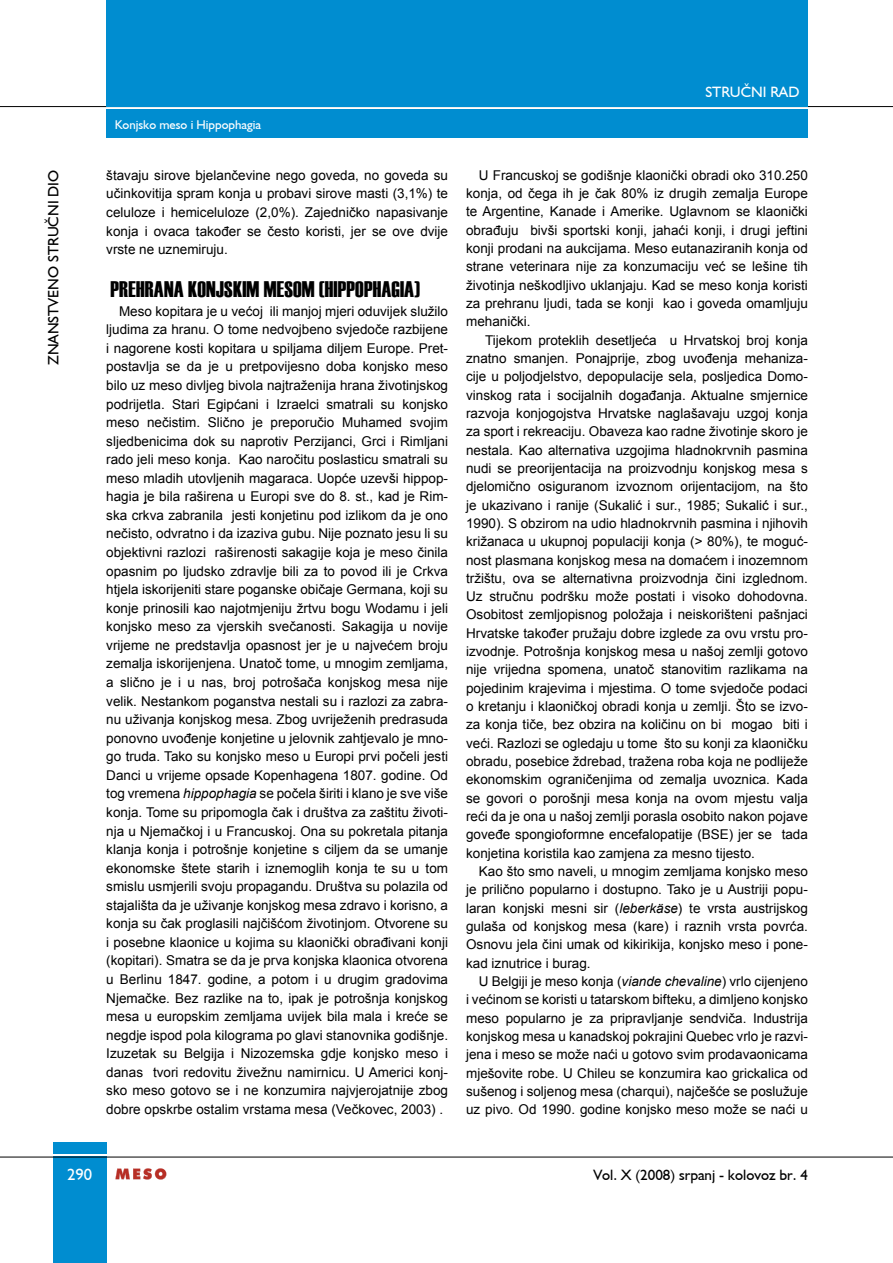
<style>
.page{position:relative;width:893px;height:1263px;background:#fff}
.page>*{position:absolute;margin:0;border:0;box-sizing:border-box;transform-origin:0 0}
.t1{font:22.5px "Haettenschweiler";letter-spacing:.01em;color:#000}
.t2{font:16.5px "Humanist 521 BT";color:#fff}
.t3{font:15px "Humanist 521 BT";color:#000}
.t4{font:15px "Humanist 521 BT";color:#fff}
.t5{font:13.5px/18.3px "Arial";color:#000;text-align:justify}
.t6{font:12.75px "Humanist 521 BT";color:#fff}
.s1{font-style:italic}
</style>
<div class="page">
<svg style="left:115px;top:1168px;width:51px;height:11px"></svg>
<div style="left:53px;top:1157px;width:53px;height:106px;background:#008dd0"></div>
<hr style="left:0;top:1157px;width:893px;height:1px;background:#000">
<div style="left:53px;top:1143px;width:53px;height:11px;background:#008dd0"></div>
<hr style="left:0;top:106px;width:893px;height:1px;background:#000">
<div style="left:106px;top:0;width:702px;height:107px;background:#008dd0"></div>
<div style="left:106px;top:110px;width:702px;height:28px;background:#008dd0"></div>
<p class="t6" style="left:115px;top:116px;width:148px">Konjsko meso i Hippophagia</p>
<p class="t3" style="left:44px;top:365px;width:196px;rotate:-90deg">ZNANSTVENO STRUČNI DIO</p>
<p class="t5" style="left:106px;top:166px;width:343px">štavaju sirove bjelančevine nego goveda, no goveda su učinkovitija spram konja u probavi sirove masti (3,1%) te celuloze i hemiceluloze (2,0%). Zajedničko napasivanje konja i ovaca također se često koristi, jer se ove dvije vrste ne uznemiruju.</p>
<h1 class="t1" style="left:111px;top:274px;width:311px">PREHRANA KONJSKIM MESOM (HIPPOPHAGIA)</h1>
<p class="t5" style="left:106px;top:302px;width:343px;text-indent:13px">Meso kopitara je u većoj ili manjoj mjeri oduvijek služilo ljudima za hranu. O tome nedvojbeno svjedoče razbijene i nagorene kosti kopitara u spiljama diljem Europe. Pret&shy;postavlja se da je u pretpovijesno doba konjsko meso bilo uz meso divljeg bivola najtraženija hrana životinjskog podrijetla. Stari Egipćani i Izraelci smatrali su konjsko meso nečistim. Slično je preporučio Muhamed svojim sljedbenicima dok su naprotiv Perzijanci, Grci i Rimljani rado jeli meso konja. Kao naročitu poslasticu smatrali su meso mladih utovljenih magaraca. Uopće uzevši hippop&shy;hagia je bila raširena u Europi sve do 8. st., kad je Rim&shy;ska crkva zabranila jesti konjetinu pod izlikom da je ono nečisto, odvratno i da izaziva gubu. Nije poznato jesu li su objektivni razlozi raširenosti sakagije koja je meso činila opasnim po ljudsko zdravlje bili za to povod ili je Crkva htjela iskorijeniti stare poganske običaje Germana, koji su konje prinosili kao najotmjeniju žrtvu bogu Wodamu i jeli konjsko meso za vjerskih svečanosti. Sakagija u novije vrijeme ne predstavlja opasnost jer je u najvećem broju zemalja iskorijenjena. Unatoč tome, u mnogim zemljama, a slično je i u nas, broj potrošača konjskog mesa nije velik. Nestankom poganstva nestali su i razlozi za zabra&shy;nu uživanja konjskog mesa. Zbog uvriježenih predrasuda ponovno uvođenje konjetine u jelovnik zahtjevalo je mno&shy;go truda. Tako su konjsko meso u Europi prvi počeli jesti Danci u vrijeme opsade Kopenhagena 1807. godine. Od tog vremena <span class="s1">hippophagia</span> se počela širiti i klano je sve više konja. Tome su pripomogla čak i društva za zaštitu životi&shy;nja u Njemačkoj i u Francuskoj. Ona su pokretala pitanja klanja konja i potrošnje konjetine s ciljem da se umanje ekonomske štete starih i iznemoglih konja te su u tom smislu usmjerili svoju propagandu. Društva su polazila od stajališta da je uživanje konjskog mesa zdravo i korisno, a konja su čak proglasili najčišćom životinjom. Otvorene su i posebne klaonice u kojima su klaonički obrađivani konji (kopitari). Smatra se da je prva konjska klaonica otvorena u Berlinu 1847. godine, a potom i u drugim gradovima Njemačke. Bez razlike na to, ipak je potrošnja konjskog mesa u europskim zemljama uvijek bila mala i kreće se negdje ispod pola kilograma po glavi stanovnika godišnje.<br>Izuzetak su Belgija i Nizozemska gdje konjsko meso i danas tvori redovitu živežnu namirnicu. U Americi konj&shy;sko meso gotovo se i ne konzumira najvjerojatnije zbog dobre opskrbe ostalim vrstama mesa (Večkovec, 2003) .</p>
<p class="t4" style="left:705px;top:83px;width:96px">STRUČNI RAD</p>
<p class="t5" style="left:466px;top:166px;width:343px;text-indent:13px">U Francuskoj se godišnje klaonički obradi oko 310.250 konja, od čega ih je čak 80% iz drugih zemalja Europe te Argentine, Kanade i Amerike. Uglavnom se klaonički obrađuju bivši sportski konji, jahaći konji, i drugi jeftini konji prodani na aukcijama. Meso eutanaziranih konja od strane veterinara nije za konzumaciju već se lešine tih životinja neškodljivo uklanjaju. Kad se meso konja koristi za prehranu ljudi, tada se konji kao i goveda omamljuju mehanički.</p>
<p class="t5" style="left:466px;top:331px;width:343px;text-indent:19px">Tijekom proteklih desetljeća u Hrvatskoj broj konja znatno smanjen. Ponajprije, zbog uvođenja mehaniza&shy;cije u poljodjelstvo, depopulacije sela, posljedica Domo&shy;vinskog rata i socijalnih događanja. Aktualne smjernice razvoja konjogojstva Hrvatske naglašavaju uzgoj konja za sport i rekreaciju. Obaveza kao radne životinje skoro je nestala. Kao alternativa uzgojima hladnokrvnih pasmina nudi se preorijentacija na proizvodnju konjskog mesa s djelomično osiguranom izvoznom orijentacijom, na što je ukazivano i ranije (Sukalić i sur., 1985; Sukalić i sur., 1990). S obzirom na udio hladnokrvnih pasmina i njihovih križanaca u ukupnoj populaciji konja (&gt; 80%), te moguć&shy;nost plasmana konjskog mesa na domaćem i inozemnom tržištu, ova se alternativna proizvodnja čini izglednom.<br>Uz stručnu podršku može postati i visoko dohodovna.<br>Osobitost zemljopisnog položaja i neiskorišteni pašnjaci Hrvatske također pružaju dobre izglede za ovu vrstu pro&shy;izvodnje. Potrošnja konjskog mesa u našoj zemlji gotovo nije vrijedna spomena, unatoč stanovitim razlikama na pojedinim krajevima i mjestima. O tome svjedoče podaci o kretanju i klaoničkoj obradi konja u zemlji. Što se izvo&shy;za konja tiče, bez obzira na količinu on bi mogao biti i veći. Razlozi se ogledaju u tome što su konji za klaoničku obradu, posebice ždrebad, tražena roba koja ne podliježe ekonomskim ograničenjima od zemalja uvoznica. Kada se govori o porošnji mesa konja na ovom mjestu valja reći da je ona u našoj zemlji porasla osobito nakon pojave goveđe spongioformne encefalopatije (BSE) jer se tada konjetina koristila kao zamjena za mesno tijesto.</p>
<p class="t5" style="left:466px;top:862px;width:343px;text-indent:13px">Kao što smo naveli, u mnogim zemljama konjsko meso je prilično popularno i dostupno. Tako je u Austriji popu&shy;laran konjski mesni sir (<span class="s1">leberkäse</span>) te vrsta austrijskog gulaša od konjskog mesa (kare) i raznih vrsta povrća.<br>Osnovu jela čini umak od kikirikija, konjsko meso i pone&shy;kad iznutrice i burag.</p>
<p class="t5" style="left:466px;top:972px;width:343px;text-indent:13px">U Belgiji je meso konja (<span class="s1">viande chevaline</span>) vrlo cijenjeno i većinom se koristi u tatarskom bifteku, a dimljeno konjsko meso popularno je za pripravljanje sendviča. Industrija konjskog mesa u kanadskoj pokrajini Quebec vrlo je razvi&shy;jena i meso se može naći u gotovo svim prodavaonicama mješovite robe. U Chileu se konzumira kao grickalica od sušenog i soljenog mesa (charqui), najčešće se poslužuje uz pivo. Od 1990. godine konjsko meso može se naći u</p>
<p class="t2" style="left:67px;top:1164px;width:26px">290</p>
<p class="t3" style="left:593px;top:1165px;width:216px">Vol. X (2008) srpanj - kolovoz br. 4</p>
</div>
